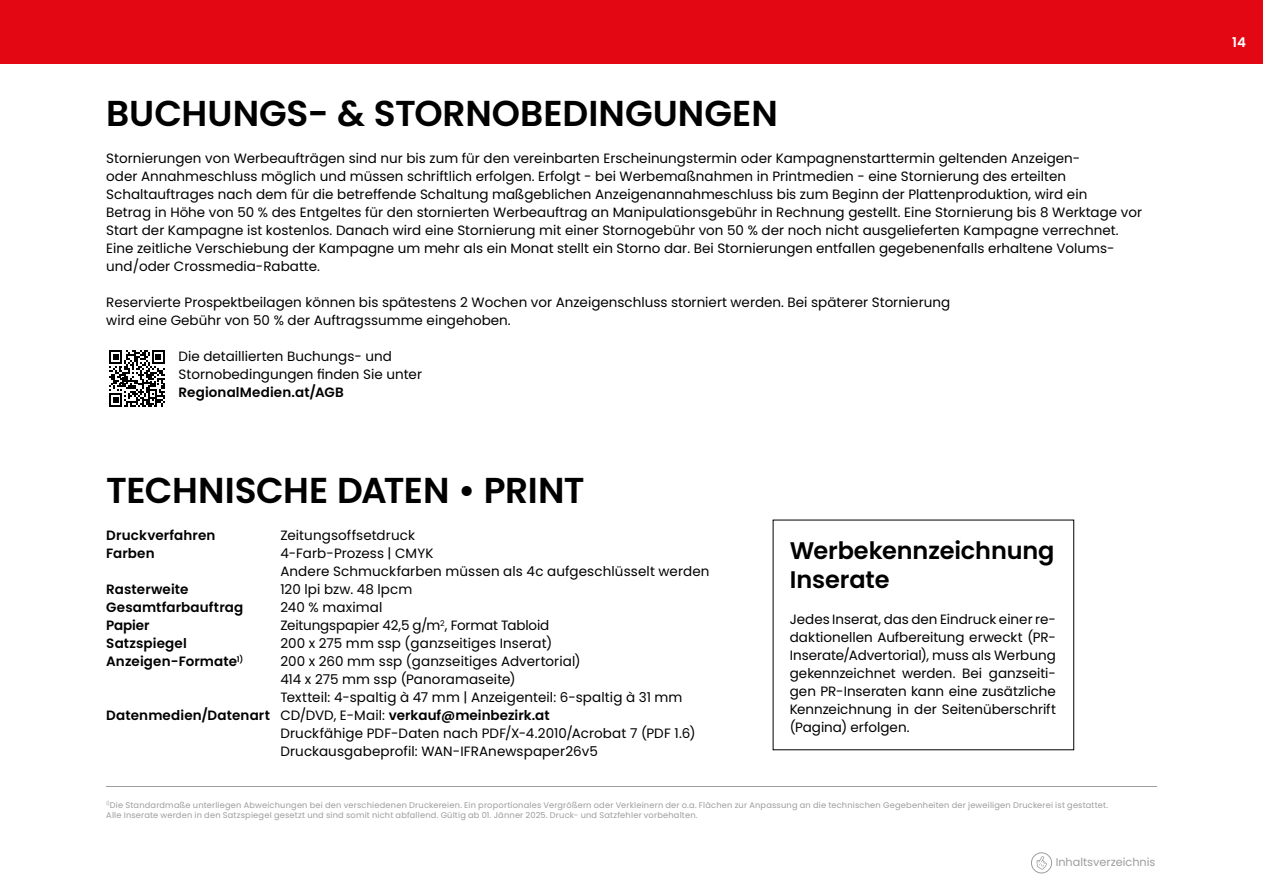
<style>
.page{position:relative;width:1263px;height:893px;background:#fff}
.page>*{position:absolute;margin:0;border:0;box-sizing:border-box;transform-origin:0 0}
.t1{font:600 36px "Poppins";color:#000}
.t2{font:600 24px/28.8px "Poppins";letter-spacing:-.005em;color:#000}
.t3{font:13.5px/18px "Poppins";color:#000}
.t4{font:600 13.5px "Poppins";letter-spacing:.01em;color:#000}
.t5{font:600 13.5px "Poppins";color:#fff}
.t6{font:11.25px "Poppins";color:#9d9d9c}
.t7{font:8.25px/9.9px "Poppins";letter-spacing:.025em;color:#9d9d9c}
.s1{font-weight:400}
</style>
<div class="page">
<div style="left:0;top:0;width:1263px;height:64px;background:#e30613"></div>
<svg style="left:1036px;top:856px;width:11px;height:14px"></svg>
<div style="left:1031px;top:853px;width:21px;height:20px;border:1px solid #9d9d9c;border-radius:50%"></div>
<hr style="left:106px;top:786px;width:1050px;height:1px;background:#9d9d9c">
<svg style="left:109px;top:350px;width:56px;height:57px"></svg>
<h1 class="t1" style="left:106px;top:93px;width:673px">BUCHUNGS- &amp; STORNOBEDINGUNGEN</h1>
<p class="t3" style="left:106px;top:149px;width:1037px">Stornierungen von Werbeaufträgen sind nur bis zum für den vereinbarten Erscheinungstermin oder Kampagnenstarttermin geltenden Anzeigen-<br>oder Annahmeschluss möglich und müssen schriftlich erfolgen. Erfolgt - bei Werbemaßnahmen in Printmedien - eine Stornierung des erteilten Schaltauftrages nach dem für die betreffende Schaltung maßgeblichen Anzeigenannahmeschluss bis zum Beginn der Plattenproduktion, wird ein<br>Betrag in Höhe von 50 % des Entgeltes für den stornierten Werbeauftrag an Manipulationsgebühr in Rechnung gestellt. Eine Stornierung bis 8 Werktage vor Start der Kampagne ist kostenlos. Danach wird eine Stornierung mit einer Stornogebühr von 50 % der noch nicht ausgelieferten Kampagne verrechnet.<br>Eine zeitliche Verschiebung der Kampagne um mehr als ein Monat stellt ein Storno dar. Bei Stornierungen entfallen gegebenenfalls erhaltene Volums&shy;und/oder Crossmedia-Rabatte.</p>
<p class="t3" style="left:106px;top:293px;width:845px">Reservierte Prospektbeilagen können bis spätestens 2 Wochen vor Anzeigenschluss storniert werden. Bei späterer Stornierung wird eine Gebühr von 50 % der Auftragssumme eingehoben.</p>
<p class="t3" style="left:179px;top:347px;width:245px">Die detaillierten Buchungs- und<br>Stornobedingungen finden Sie unter</p>
<p class="t4" style="left:179px;top:384px;width:167px">RegionalMedien.at/AGB</p>
<h1 class="t1" style="left:106px;top:470px;width:480px">TECHNISCHE DATEN • PRINT</h1>
<p class="t4" style="left:106px;top:528px;width:111px">Druckverfahren</p>
<p class="t3" style="left:280px;top:527px;width:136px">Zeitungsoffsetdruck</p>
<p class="t4" style="left:106px;top:546px;width:50px">Farben</p>
<p class="t3" style="left:280px;top:545px;width:431px">4-Farb-Prozess | CMYK<br>Andere Schmuckfarben müssen als 4c aufgeschlüsselt werden</p>
<p class="t4" style="left:106px;top:582px;width:84px">Rasterweite</p>
<p class="t3" style="left:280px;top:581px;width:134px">120 lpi bzw. 48 lpcm</p>
<p class="t4" style="left:106px;top:600px;width:139px">Gesamtfarbauftrag</p>
<p class="t3" style="left:280px;top:599px;width:104px">240 % maximal</p>
<p class="t4" style="left:106px;top:618px;width:45px">Papier</p>
<p class="t3" style="left:280px;top:617px;width:271px">Zeitungspapier 42,5 g/m<sup>2</sup>, Format Tabloid</p>
<p class="t4" style="left:106px;top:636px;width:82px">Satzspiegel</p>
<p class="t3" style="left:280px;top:635px;width:273px">200 x 275 mm ssp (ganzseitiges Inserat)</p>
<p class="t4" style="left:106px;top:654px;width:138px">Anzeigen-Formate<sup>1)</sup></p>
<p class="t3" style="left:280px;top:653px;width:302px">200 x 260 mm ssp (ganzseitiges Advertorial)</p>
<p class="t3" style="left:280px;top:671px;width:237px">414 x 275 mm ssp (Panoramaseite)</p>
<p class="t3" style="left:280px;top:689px;width:404px">Textteil: 4-spaltig à 47 mm | Anzeigenteil: 6-spaltig à 31 mm</p>
<p class="t4" style="left:106px;top:708px;width:445px">Datenmedien/Datenart <span class="s1">CD/DVD, E-Mail:</span> verkauf@meinbezirk.at</p>
<p class="t3" style="left:280px;top:725px;width:417px">Druckfähige PDF-Daten nach PDF/X-4.2010/Acrobat 7 (PDF 1.6)</p>
<p class="t3" style="left:280px;top:743px;width:319px">Druckausgabeprofil: WAN-IFRAnewspaper26v5</p>
<h2 class="t2" style="left:790px;top:536px;width:266px">Werbekennzeichnung<br>Inserate</h2>
<p class="t3" style="left:790px;top:610px;width:268px;text-align:justify">Jedes Inserat, das den Eindruck einer re&shy;daktionellen Aufbereitung erweckt (PR-Inserate/Advertorial), muss als Werbung gekennzeichnet werden. Bei ganzseiti&shy;gen PR-Inseraten kann eine zusätzliche Kennzeichnung in der Seitenüberschrift (Pagina) erfolgen.</p>
<p class="t7" style="left:106px;top:800px;width:1003px"><sup>1)</sup>Die Standardmaße unterliegen Abweichungen bei den verschiedenen Druckereien. Ein proportionales Vergrößern oder Verkleinern der o.a. Flächen zur Anpassung an die technischen Gegebenheiten der jeweiligen Druckerei ist gestattet.<br>Alle Inserate werden in den Satzspiegel gesetzt und sind somit nicht abfallend. Gültig ab 01. Jänner 2025. Druck- und Satzfehler vorbehalten.</p>
<p class="t6" style="left:1056px;top:856px;width:101px">Inhaltsverzeichnis</p>
<p class="t5" style="left:1232px;top:35px;width:15px">14</p>
</div>
